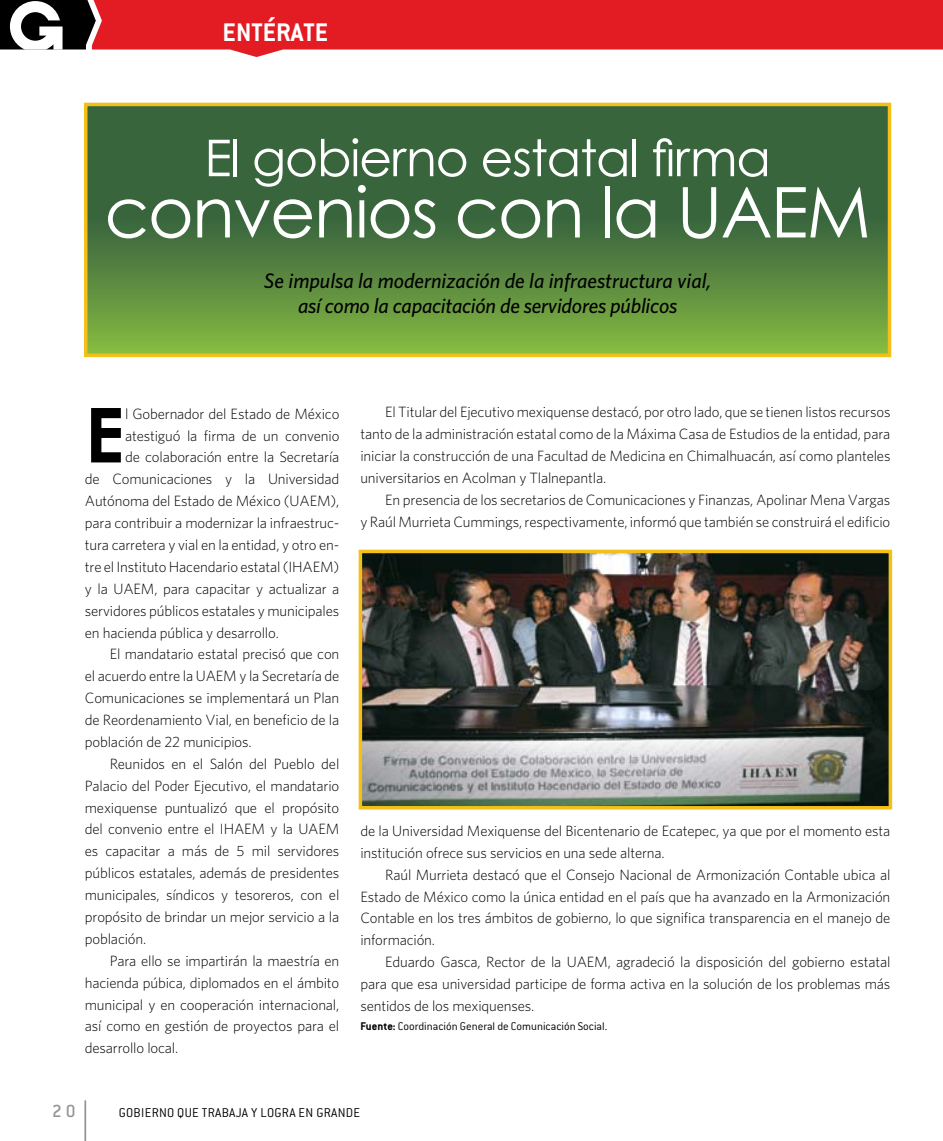
<style>
.page{position:relative;width:943px;height:1141px;background:#fff}
.page>*{position:absolute;margin:0;border:0;box-sizing:border-box;transform-origin:0 0}
.t1{font:700 75.77px "Century Gothic";color:#000}
.t2{font:70px "Century Gothic";letter-spacing:-.025em;color:#fff}
.t3{font:50.75px "Century Gothic";letter-spacing:-.025em;color:#fff}
.t4{font:700 28px "Conduit ITC";color:#fff}
.t5{font:italic 500 21px/25.2px "Whitney HTF";color:#000;text-align:center}
.t6{font:500 19.25px "Conduit ITC";color:#939598}
.t7{font:300 14.88px/21.9px "Whitney HTF";letter-spacing:-.01em;color:#000;text-align:justify}
.t8{font:300 14px "Conduit ITC";letter-spacing:.02em;color:#000}
.t9{font:300 12.25px "Conduit ITC";color:#000}
.s1{font-weight:700}
</style>
<div class="page">
<svg style="left:89px;top:108px;width:797px;height:244px;background:#4d7b3e"></svg>
<div style="left:84px;top:103px;width:807px;height:254px;border:4px solid #f2c019"></div>
<img style="left:363px;top:555px;width:524px;height:249px">
<div style="left:358px;top:550px;width:534px;height:259px;border:4px solid #f2c019"></div>
<hr style="left:84px;top:1101px;width:2px;height:40px;background:#939598">
<svg style="left:96px;top:0;width:847px;height:57px;background:#e6383f"></svg>
<svg style="left:0;top:0;width:96px;height:50px"></svg>
<h3 class="t4" style="left:223px;top:16px;width:107px">ENTÉRATE</h3>
<h3 class="t3" style="left:204px;top:127px;width:568px">El gobierno estatal firma</h3>
<h2 class="t2" style="left:104px;top:169px;width:768px">convenios con la UAEM</h2>
<h3 class="t5" style="left:264px;top:267px;width:449px">Se impulsa la modernización de la infraestructura vial, así como la capacitación de servidores públicos</h3>
<h1 class="t1" style="left:85px;top:387px;width:41px">E</h1>
<p class="t7" style="left:125px;top:402px;width:216px">l Gobernador del Estado de México</p>
<p class="t7" style="left:125px;top:424px;width:216px">atestiguó la firma de un convenio</p>
<p class="t7" style="left:125px;top:446px;width:216px">de colaboración entre la Secretaría</p>
<p class="t7" style="left:85px;top:468px;width:256px">de Comunicaciones y la Universidad</p>
<p class="t7" style="left:85px;top:490px;width:256px">Autónoma del Estado de México (UAEM),</p>
<p class="t7" style="left:85px;top:512px;width:256px">para contribuir a modernizar la infraestruc-</p>
<p class="t7" style="left:85px;top:534px;width:256px">tura carretera y vial en la entidad, y otro en-</p>
<p class="t7" style="left:85px;top:556px;width:256px">tre el Instituto Hacendario estatal (IHAEM)</p>
<p class="t7" style="left:85px;top:577px;width:256px">y la UAEM, para capacitar y actualizar a</p>
<p class="t7" style="left:85px;top:599px;width:256px">servidores públicos estatales y municipales</p>
<p class="t7" style="left:85px;top:621px;width:195px">en hacienda pública y desarrollo.</p>
<p class="t7" style="left:110px;top:643px;width:231px">El mandatario estatal precisó que con</p>
<p class="t7" style="left:85px;top:665px;width:256px">el acuerdo entre la UAEM y la Secretaría de</p>
<p class="t7" style="left:85px;top:687px;width:256px">Comunicaciones se implementará un Plan</p>
<p class="t7" style="left:85px;top:709px;width:256px">de Reordenamiento Vial, en beneficio de la</p>
<p class="t7" style="left:85px;top:731px;width:168px">población de 22 municipios.</p>
<p class="t7" style="left:110px;top:752px;width:231px">Reunidos en el Salón del Pueblo del</p>
<p class="t7" style="left:85px;top:774px;width:256px">Palacio del Poder Ejecutivo, el mandatario</p>
<p class="t7" style="left:85px;top:796px;width:256px">mexiquense puntualizó que el propósito</p>
<p class="t7" style="left:85px;top:818px;width:256px">del convenio entre el IHAEM y la UAEM</p>
<p class="t7" style="left:85px;top:840px;width:256px">es capacitar a más de 5 mil servidores</p>
<p class="t7" style="left:85px;top:862px;width:256px">públicos estatales, además de presidentes</p>
<p class="t7" style="left:85px;top:884px;width:256px">municipales, síndicos y tesoreros, con el</p>
<p class="t7" style="left:85px;top:906px;width:256px">propósito de brindar un mejor servicio a la</p>
<p class="t7" style="left:85px;top:927px;width:63px">población.</p>
<p class="t7" style="left:110px;top:949px;width:231px">Para ello se impartirán la maestría en</p>
<p class="t7" style="left:85px;top:971px;width:256px">hacienda púbica, diplomados en el ámbito</p>
<p class="t7" style="left:85px;top:993px;width:256px">municipal y en cooperación internacional,</p>
<p class="t7" style="left:85px;top:1015px;width:256px">así como en gestión de proyectos para el</p>
<p class="t7" style="left:85px;top:1037px;width:95px">desarrollo local.</p>
<p class="t7" style="left:360px;top:401px;width:531px;text-indent:25px">El Titular del Ejecutivo mexiquense destacó, por otro lado, que se tienen listos recursos tanto de la administración estatal como de la Máxima Casa de Estudios de la entidad, para iniciar la construcción de una Facultad de Medicina en Chimalhuacán, así como planteles universitarios en Acolman y Tlalnepantla.</p>
<p class="t7" style="left:360px;top:488px;width:531px;text-align:right">En presencia de los secretarios de Comunicaciones y Finanzas, Apolinar Mena Vargas<br>y Raúl Murrieta Cummings, respectivamente, informó que también se construirá el edificio</p>
<p class="t7" style="left:360px;top:820px;width:531px">de la Universidad Mexiquense del Bicentenario de Ecatepec, ya que por el momento esta institución ofrece sus servicios en una sede alterna.</p>
<p class="t7" style="left:360px;top:863px;width:531px;text-indent:25px">Raúl Murrieta destacó que el Consejo Nacional de Armonización Contable ubica al Estado de México como la única entidad en el país que ha avanzado en la Armonización Contable en los tres ámbitos de gobierno, lo que significa transparencia en el manejo de información.</p>
<p class="t7" style="left:360px;top:951px;width:531px;text-indent:25px">Eduardo Gasca, Rector de la UAEM, agradeció la disposición del gobierno estatal para que esa universidad participe de forma activa en la solución de los problemas más sentidos de los mexiquenses.</p>
<p class="t9" style="left:360px;top:1020px;width:248px"><span class="s1">Fuente:</span> Coordinación General de Comunicación Social.</p>
<p class="t6" style="left:52px;top:1100px;width:25px">20</p>
<p class="t8" style="left:119px;top:1105px;width:243px">GOBIERNO QUE TRABAJA Y LOGRA EN GRANDE</p>
</div>
